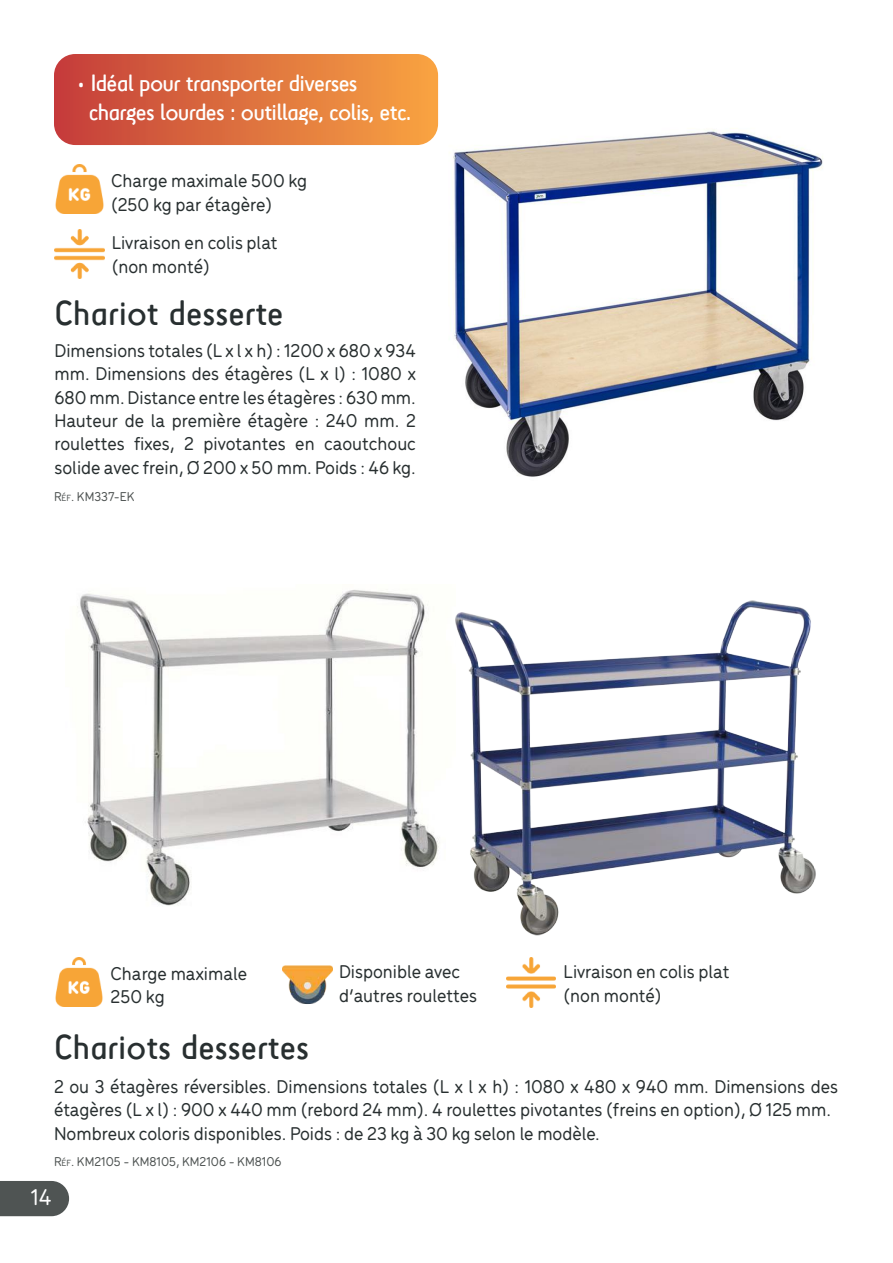
<style>
.page{position:relative;width:893px;height:1263px;background:#fff}
.page>*{position:absolute;margin:0;border:0;box-sizing:border-box;transform-origin:0 0}
.t1{font:36px "Sci Fly Sans";color:#282f30}
.t2{font:24px/28.8px "Sci Fly Sans";letter-spacing:-.03em;color:#fff}
.t3{font:500 24px "Menco";color:#fff}
.t4{font:500 19.5px/23.4px "Menco";color:#282f30}
.t5{font:500 13.5px "Menco";color:#4f5453}
.s1{font-size:9.45px}
</style>
<div class="page">
<img style="left:77px;top:590px;width:363px;height:316px">
<img style="left:455px;top:600px;width:361px;height:336px">
<img style="left:425px;top:94px;width:398px;height:383px">
<div style="left:54px;top:54px;width:384px;height:91px;background:linear-gradient(to right,#c43d3b,#f8a442);border-radius:21px"></div>
<img style="left:55px;top:957px;width:48px;height:50px">
<img style="left:282px;top:965px;width:50px;height:39px">
<img style="left:506px;top:958px;width:50px;height:49px">
<img style="left:55px;top:164px;width:49px;height:50px">
<img style="left:54px;top:229px;width:50px;height:50px">
<div style="left:0;top:1181px;width:69px;height:35px;background:#4f5453"></div>
<p class="t2" style="left:89px;top:68px;width:324px;text-indent:-12px">• Idéal pour transporter diverses charges lourdes : outillage, colis, etc.</p>
<p class="t4" style="left:111px;top:168px;width:198px">Charge maximale 500 kg (250 kg par étagère)</p>
<p class="t4" style="left:112px;top:230px;width:167px">Livraison en colis plat (non monté)</p>
<h1 class="t1" style="left:54px;top:292px;width:231px">Chariot desserte</h1>
<p class="t4" style="left:54px;top:337px;width:363px;text-align:justify">Dimensions totales (L x l x h) : 1200 x 680 x 934 mm. Dimensions des étagères (L x l) : 1080 x 680 mm. Distance entre les étagères : 630 mm.<br>Hauteur de la première étagère : 240 mm. 2 roulettes fixes, 2 pivotantes en caoutchouc solide avec frein, Ø 200 x 50 mm. Poids : 46 kg.</p>
<p class="t5" style="left:54px;top:487px;width:82px">R<span class="s1">éf</span>. KM337-EK</p>
<p class="t4" style="left:111px;top:961px;width:138px">Charge maximale<br>250 kg</p>
<p class="t4" style="left:339px;top:959px;width:139px">Disponible avec d’autres roulettes</p>
<p class="t4" style="left:564px;top:959px;width:167px">Livraison en colis plat (non monté)</p>
<h1 class="t1" style="left:54px;top:1026px;width:257px">Chariots dessertes</h1>
<p class="t4" style="left:54px;top:1074px;width:785px">2 ou 3 étagères réversibles. Dimensions totales (L x l x h) : 1080 x 480 x 940 mm. Dimensions des étagères (L x l) : 900 x 440 mm (rebord 24 mm). 4 roulettes pivotantes (freins en option), Ø 125 mm.<br>Nombreux coloris disponibles. Poids : de 23 kg à 30 kg selon le modèle.</p>
<p class="t5" style="left:54px;top:1152px;width:229px">R<span class="s1">éf</span>. KM2105 - KM8105, KM2106 - KM8106</p>
<p class="t3" style="left:31px;top:1180px;width:22px">14</p>
</div>
